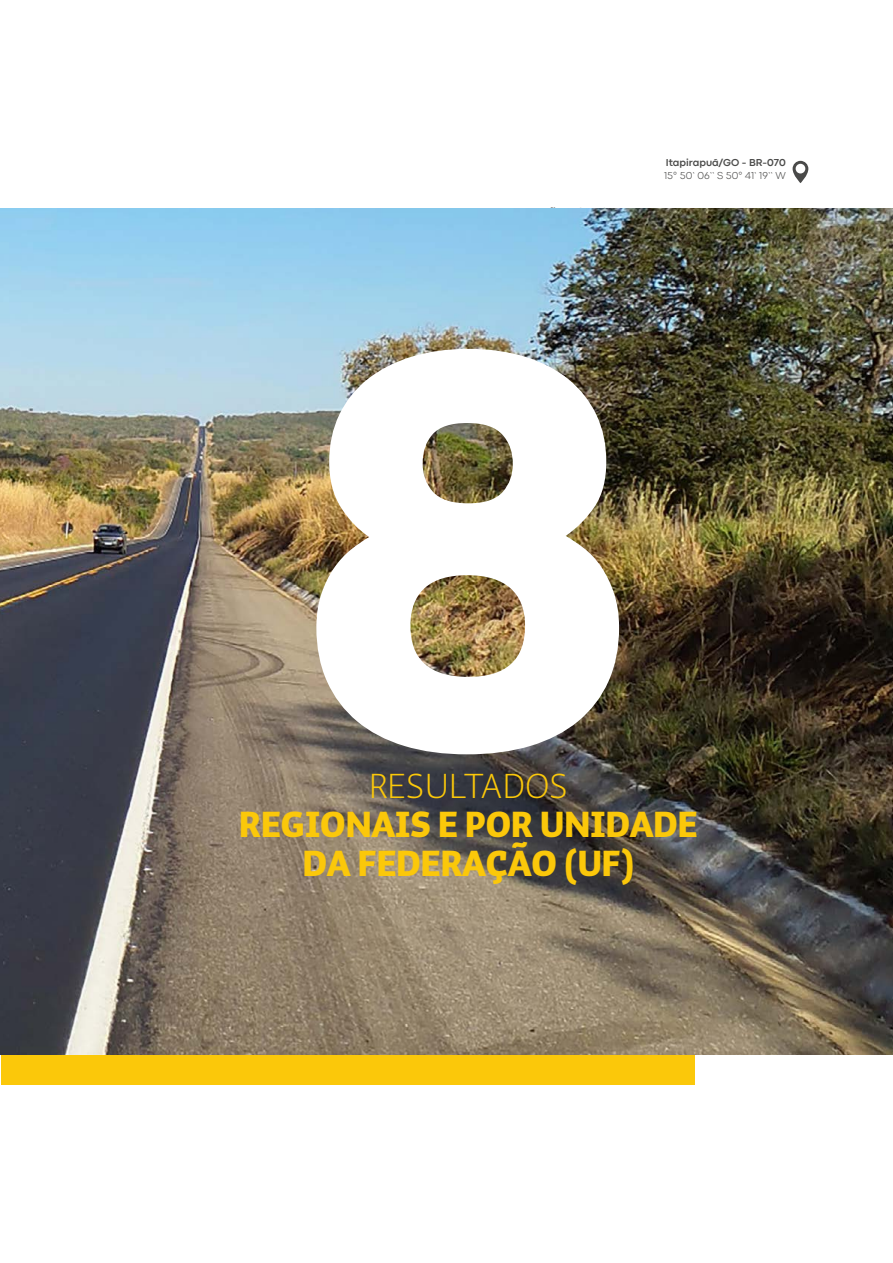
<style>
.page{position:relative;width:893px;height:1263px;background:#fff}
.page>*{position:absolute;margin:0;border:0;box-sizing:border-box;transform-origin:0 0}
.t1{font:900 36px/39px "Auto Pro";color:#fbc80a;text-align:center}
.t2{font:300 36px "Auto Pro";color:#fbc80a}
.t3{font:300 10.5px "Codec Pro";color:#4a4a49}
.t4{font:700 10.5px "Codec Pro";color:#4a4a49}
</style>
<div class="page">
<div style="left:1px;top:1030px;width:693px;height:54px;background:#fbc80a"></div>
<img style="left:0;top:208px;width:893px;height:846px">
<img style="left:316px;top:349px;width:303px;height:405px">
<svg style="left:793px;top:161px;width:15px;height:22px"></svg>
<p class="t4" style="left:666px;top:156px;width:121px">Itapirapuã/GO - BR-070</p>
<p class="t3" style="left:664px;top:169px;width:123px">15° 50’ 06’’ S 50° 41’ 19’’ W</p>
<p class="t2" style="left:369px;top:761px;width:201px">RESULTADOS</p>
<p class="t1" style="left:239px;top:804px;width:460px">REGIONAIS E POR UNIDADE<br>DA FEDERAÇÃO (UF)</p>
</div>
